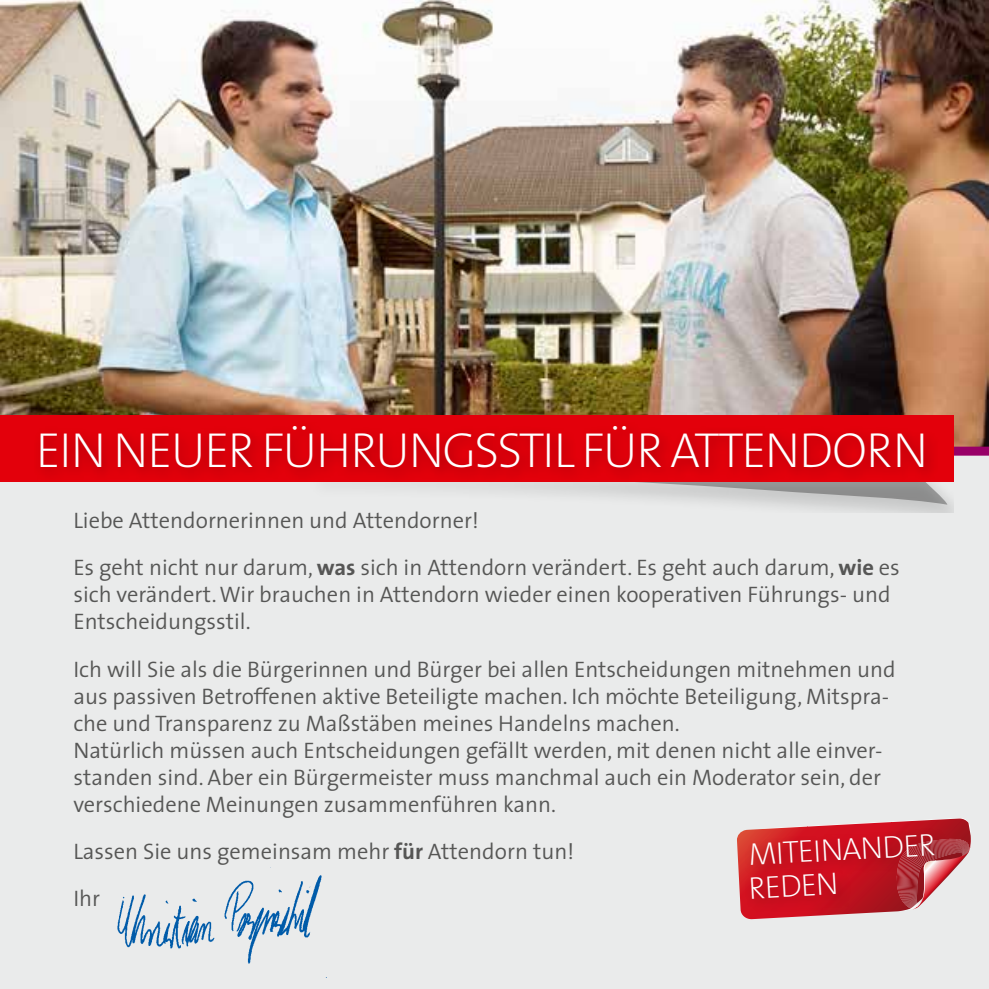
<style>
.page{position:relative;width:989px;height:989px;background:#eaebeb}
.page>*{position:absolute;margin:0;border:0;box-sizing:border-box;transform-origin:0 0}
.t1{font:200 49.5px "The Sans";letter-spacing:-.03em;color:#fff}
.t2{font:200 31.5px "The Sans";color:#fff}
.t3{font:300 22.5px/27px "The Sans";color:#565655}
.s1{font-weight:700}
</style>
<div class="page">
<img style="left:0;top:0;width:989px;height:446px">
<div style="left:0;top:446px;width:989px;height:9px;background:#980067"></div>
<div style="left:307px;top:468px;width:647px;height:44px;background:#000;opacity:.15"></div>
<svg style="left:307px;top:482px;width:640px;height:22px"></svg>
<div style="left:0;top:415px;width:954px;height:67px;background:#e3000b"></div>
<div style="left:33px;top:418px;width:906px;height:66px;background:#db000a"></div>
<img style="left:117px;top:894px;width:98px;height:55px">
<img style="left:224px;top:867px;width:98px;height:97px">
<svg style="left:737px;top:818px;width:234px;height:101px"></svg>
<h1 class="t1" style="left:36px;top:409px;width:106px">EIN NEUER</h1>
<h1 class="t1" style="left:261px;top:409px;width:118px">FÜHRUN</h1>
<h1 class="t1" style="left:442px;top:409px;width:278px">GSSTIL FÜR ATTEN</h1>
<h1 class="t1" style="left:799px;top:409px;width:95px">DORN</h1>
<p class="t3" style="left:73px;top:496px;width:828px;line-height:47.2px">Liebe Attendornerinnen und Attendorner!<br>Es geht nicht nur darum, <span class="s1">was</span> sich in Attendorn verändert. Es geht auch darum, <span class="s1">wie</span> es</p>
<p class="t3" style="left:73px;top:580px;width:818px">sich verändert. Wir brauchen in Attendorn wieder einen kooperativen Führungs- und<br>Entscheidungsstil.</p>
<p class="t3" style="left:73px;top:654px;width:823px">Ich will Sie als die Bürgerinnen und Bürger bei allen Entscheidungen mitnehmen und aus passiven Betroffenen aktive Beteiligte machen. Ich möchte Beteiligung, Mitspra&shy;che und Transparenz zu Maßstäben meines Handelns machen.<br>Natürlich müssen auch Entscheidungen gefällt werden, mit denen nicht alle einver&shy;standen sind. Aber ein Bürgermeister muss manchmal auch ein Moderator sein, der verschiedene Meinungen zusammenführen kann.</p>
<p class="t3" style="left:73px;top:827px;width:502px;line-height:47.2px">Lassen Sie uns gemeinsam mehr <span class="s1">für</span> Attendorn tun!<br>Ihr</p>
<h2 class="t2" style="left:747px;top:828px;width:90px;rotate:-3deg">MITE INAN</h2>
<h2 class="t2" style="left:747px;top:862px;width:92px;rotate:-3deg">REDEN</h2>
</div>
